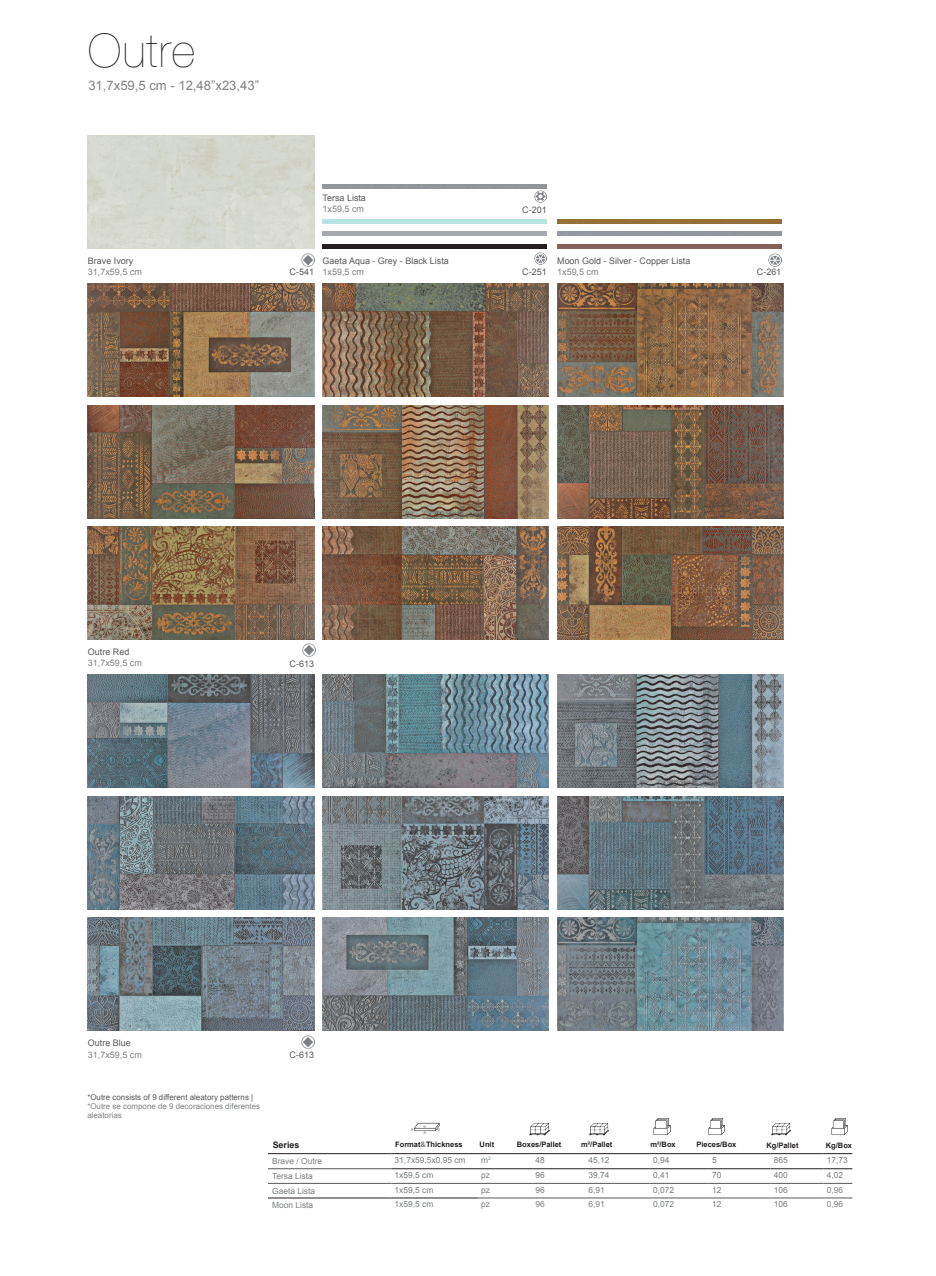
<style>
.page{position:relative;width:936px;height:1276px;background:#fff}
.page>*{position:absolute;margin:0;border:0;box-sizing:border-box;transform-origin:0 0}
.SERIE{font:200 46.5px "Helvetica Neue LT Pro";letter-spacing:.02em;color:#231f20}
.t1{font:13.05px "Arial";color:#808285}
.t2{font:9px "Arial";color:#57585a}
.t3{font:9px "Arial";color:#808285}
.t4{font:700 8.85px "Arial";color:#231f20}
.t5{font:8.4px "Arial";color:#7c7f7f}
.t6{font:7.95px "Arial";color:#808285}
.t7{font:7.95px "Arial";color:#57585a}
.t8{font:700 7.5px "Arial";color:#231f20}
.s1{color:#808285}
</style>
<div class="page">
<svg style="left:301px;top:253px;width:13px;height:13px"></svg>
<img style="left:88px;top:136px;width:226px;height:113px">
<svg style="left:302px;top:643px;width:13px;height:13px"></svg>
<img style="left:88px;top:284px;width:226px;height:113px">
<img style="left:322px;top:284px;width:226px;height:113px">
<img style="left:557px;top:284px;width:226px;height:113px">
<img style="left:88px;top:405px;width:226px;height:113px">
<img style="left:322px;top:405px;width:226px;height:113px">
<img style="left:557px;top:405px;width:226px;height:113px">
<img style="left:88px;top:527px;width:226px;height:113px">
<img style="left:322px;top:527px;width:226px;height:113px">
<img style="left:557px;top:527px;width:226px;height:113px">
<svg style="left:301px;top:1035px;width:13px;height:13px"></svg>
<img style="left:88px;top:675px;width:226px;height:113px">
<img style="left:322px;top:675px;width:226px;height:113px">
<img style="left:557px;top:675px;width:226px;height:113px">
<img style="left:88px;top:796px;width:226px;height:113px">
<img style="left:322px;top:796px;width:226px;height:113px">
<img style="left:557px;top:796px;width:226px;height:113px">
<img style="left:88px;top:918px;width:226px;height:113px">
<img style="left:322px;top:918px;width:226px;height:113px">
<img style="left:557px;top:918px;width:226px;height:113px">
<img style="left:557px;top:244px;width:224px;height:4px">
<img style="left:557px;top:219px;width:224px;height:4px">
<svg style="left:768px;top:253px;width:13px;height:13px"></svg>
<svg style="left:534px;top:252px;width:12px;height:13px"></svg>
<hr style="left:322px;top:244px;width:224px;height:4px;background:#231f20">
<hr style="left:322px;top:232px;width:224px;height:4px;background:#a8a9ad">
<hr style="left:322px;top:219px;width:224px;height:4px;background:#b7e3e3">
<svg style="left:534px;top:190px;width:12px;height:13px"></svg>
<hr style="left:268px;top:1153px;width:123px;height:1px;background:#231f20">
<hr style="left:391px;top:1153px;width:87px;height:1px;background:#231f20">
<hr style="left:478px;top:1153px;width:54px;height:1px;background:#231f20">
<hr style="left:532px;top:1153px;width:53px;height:1px;background:#231f20">
<hr style="left:585px;top:1153px;width:64px;height:1px;background:#231f20">
<hr style="left:649px;top:1153px;width:59px;height:1px;background:#231f20">
<hr style="left:708px;top:1153px;width:62px;height:1px;background:#231f20">
<hr style="left:770px;top:1153px;width:53px;height:1px;background:#231f20">
<svg style="left:823px;top:1153px;width:29px;height:1px"></svg>
<hr style="left:391px;top:1168px;width:87px;height:1px;background:#231f20">
<hr style="left:478px;top:1168px;width:54px;height:1px;background:#231f20">
<hr style="left:532px;top:1168px;width:53px;height:1px;background:#231f20">
<hr style="left:585px;top:1168px;width:64px;height:1px;background:#231f20">
<hr style="left:649px;top:1168px;width:59px;height:1px;background:#231f20">
<hr style="left:708px;top:1168px;width:62px;height:1px;background:#231f20">
<hr style="left:770px;top:1168px;width:53px;height:1px;background:#231f20">
<svg style="left:823px;top:1168px;width:29px;height:1px"></svg>
<hr style="left:268px;top:1197px;width:123px;height:1px;background:#231f20">
<hr style="left:391px;top:1197px;width:87px;height:1px;background:#231f20">
<hr style="left:268px;top:1168px;width:123px;height:1px;background:#57585a">
<hr style="left:268px;top:1183px;width:123px;height:1px;background:#57585a">
<hr style="left:391px;top:1183px;width:87px;height:1px;background:#57585a">
<hr style="left:478px;top:1183px;width:54px;height:1px;background:#57585a">
<hr style="left:532px;top:1183px;width:53px;height:1px;background:#57585a">
<hr style="left:585px;top:1183px;width:64px;height:1px;background:#57585a">
<hr style="left:649px;top:1183px;width:59px;height:1px;background:#57585a">
<hr style="left:708px;top:1183px;width:62px;height:1px;background:#57585a">
<hr style="left:770px;top:1183px;width:53px;height:1px;background:#57585a">
<svg style="left:823px;top:1183px;width:29px;height:1px"></svg>
<hr style="left:478px;top:1197px;width:54px;height:1px;background:#57585a">
<hr style="left:532px;top:1197px;width:53px;height:1px;background:#57585a">
<hr style="left:585px;top:1197px;width:64px;height:1px;background:#57585a">
<hr style="left:649px;top:1197px;width:59px;height:1px;background:#57585a">
<hr style="left:708px;top:1197px;width:62px;height:1px;background:#57585a">
<hr style="left:770px;top:1197px;width:53px;height:1px;background:#57585a">
<svg style="left:823px;top:1197px;width:29px;height:1px"></svg>
<img style="left:653px;top:1118px;width:18px;height:17px">
<img style="left:708px;top:1118px;width:17px;height:17px">
<img style="left:831px;top:1118px;width:17px;height:17px">
<img style="left:529px;top:1123px;width:21px;height:12px">
<img style="left:412px;top:1122px;width:28px;height:12px">
<img style="left:589px;top:1123px;width:20px;height:12px">
<img style="left:771px;top:1123px;width:20px;height:12px">
<p class="SERIE" style="left:88px;top:24px;width:108px">Outre</p>
<p class="t1" style="left:88px;top:77px;width:172px">31,7x59,5 cm - 12,48”x23,43”</p>
<p class="t2" style="left:322px;top:191px;width:45px">Tersa Lista</p>
<p class="t3" style="left:322px;top:203px;width:43px">1x59,5 cm</p>
<p class="t2" style="left:522px;top:204px;width:26px">C-201</p>
<p class="t2" style="left:88px;top:255px;width:47px">Brave Ivory</p>
<p class="t3" style="left:88px;top:266px;width:55px">31,7x59,5 cm</p>
<p class="t2" style="left:289px;top:266px;width:26px">C-541</p>
<p class="t2" style="left:322px;top:254px;width:128px">Gaeta Aqua - Grey - Black Lista</p>
<p class="t3" style="left:322px;top:266px;width:43px">1x59,5 cm</p>
<p class="t2" style="left:522px;top:265px;width:26px">C-251</p>
<p class="t2" style="left:557px;top:254px;width:135px">Moon Gold - Silver - Copper Lista</p>
<p class="t3" style="left:557px;top:266px;width:43px">1x59,5 cm</p>
<p class="t2" style="left:756px;top:266px;width:26px">C-261</p>
<p class="t2" style="left:88px;top:646px;width:43px">Outre Red</p>
<p class="t3" style="left:88px;top:657px;width:55px">31,7x59,5 cm</p>
<p class="t2" style="left:289px;top:657px;width:26px">C-613</p>
<p class="t2" style="left:88px;top:1037px;width:44px">Outre Blue</p>
<p class="t3" style="left:88px;top:1048px;width:55px">31,7x59,5 cm</p>
<p class="t2" style="left:289px;top:1048px;width:26px">C-613</p>
<p class="t7" style="left:87px;top:1092px;width:167px">*Outre consists of 9 different aleatory patterns |</p>
<p class="t6" style="left:87px;top:1101px;width:174px">*Outre se compone de 9 decoraciones diferentes</p>
<p class="t6" style="left:87px;top:1110px;width:36px">aleatorias</p>
<p class="t4" style="left:273px;top:1138px;width:28px">Series</p>
<p class="t8" style="left:395px;top:1139px;width:69px">Format<span class="s1">&amp;</span>Thickness</p>
<p class="t8" style="left:479px;top:1139px;width:16px">Unit</p>
<p class="t8" style="left:517px;top:1139px;width:46px">Boxes/Pallet</p>
<p class="t8" style="left:581px;top:1139px;width:33px">m²/Pallet</p>
<p class="t8" style="left:650px;top:1139px;width:27px">m²/Box</p>
<p class="t8" style="left:696px;top:1139px;width:42px">Pieces/Box</p>
<p class="t8" style="left:766px;top:1140px;width:34px">Kg/Pallet</p>
<p class="t8" style="left:825px;top:1140px;width:28px">Kg/Box</p>
<p class="t5" style="left:272px;top:1155px;width:51px">Brave / Outre</p>
<p class="t5" style="left:394px;top:1154px;width:72px">31,7x59,5x0,95 cm</p>
<p class="t5" style="left:481px;top:1154px;width:11px">m<sup>2</sup></p>
<p class="t5" style="left:535px;top:1154px;width:11px">48</p>
<p class="t5" style="left:588px;top:1154px;width:23px">45,12</p>
<p class="t5" style="left:653px;top:1154px;width:18px">0,94</p>
<p class="t5" style="left:712px;top:1154px;width:6px">5</p>
<p class="t5" style="left:773px;top:1154px;width:16px">865</p>
<p class="t5" style="left:826px;top:1154px;width:23px">17,73</p>
<p class="t5" style="left:272px;top:1170px;width:42px">Tersa Lista</p>
<p class="t5" style="left:394px;top:1169px;width:40px">1x59,5 cm</p>
<p class="t5" style="left:481px;top:1169px;width:10px">pz</p>
<p class="t5" style="left:535px;top:1169px;width:11px">96</p>
<p class="t5" style="left:588px;top:1169px;width:23px">39,74</p>
<p class="t5" style="left:653px;top:1169px;width:18px">0,41</p>
<p class="t5" style="left:712px;top:1169px;width:11px">70</p>
<p class="t5" style="left:773px;top:1169px;width:16px">400</p>
<p class="t5" style="left:826px;top:1169px;width:18px">4,02</p>
<p class="t5" style="left:272px;top:1185px;width:44px">Gaeta Lista</p>
<p class="t5" style="left:394px;top:1184px;width:40px">1x59,5 cm</p>
<p class="t5" style="left:481px;top:1184px;width:10px">pz</p>
<p class="t5" style="left:535px;top:1184px;width:11px">96</p>
<p class="t5" style="left:588px;top:1184px;width:18px">6,91</p>
<p class="t5" style="left:653px;top:1184px;width:23px">0,072</p>
<p class="t5" style="left:712px;top:1184px;width:11px">12</p>
<p class="t5" style="left:773px;top:1184px;width:16px">106</p>
<p class="t5" style="left:826px;top:1184px;width:18px">0,96</p>
<p class="t5" style="left:272px;top:1200px;width:43px">Moon Lista</p>
<p class="t5" style="left:394px;top:1199px;width:40px">1x59,5 cm</p>
<p class="t5" style="left:481px;top:1199px;width:10px">pz</p>
<p class="t5" style="left:535px;top:1199px;width:11px">96</p>
<p class="t5" style="left:588px;top:1199px;width:18px">6,91</p>
<p class="t5" style="left:653px;top:1199px;width:23px">0,072</p>
<p class="t5" style="left:712px;top:1199px;width:11px">12</p>
<p class="t5" style="left:773px;top:1199px;width:16px">106</p>
<p class="t5" style="left:826px;top:1199px;width:18px">0,96</p>
</div>
